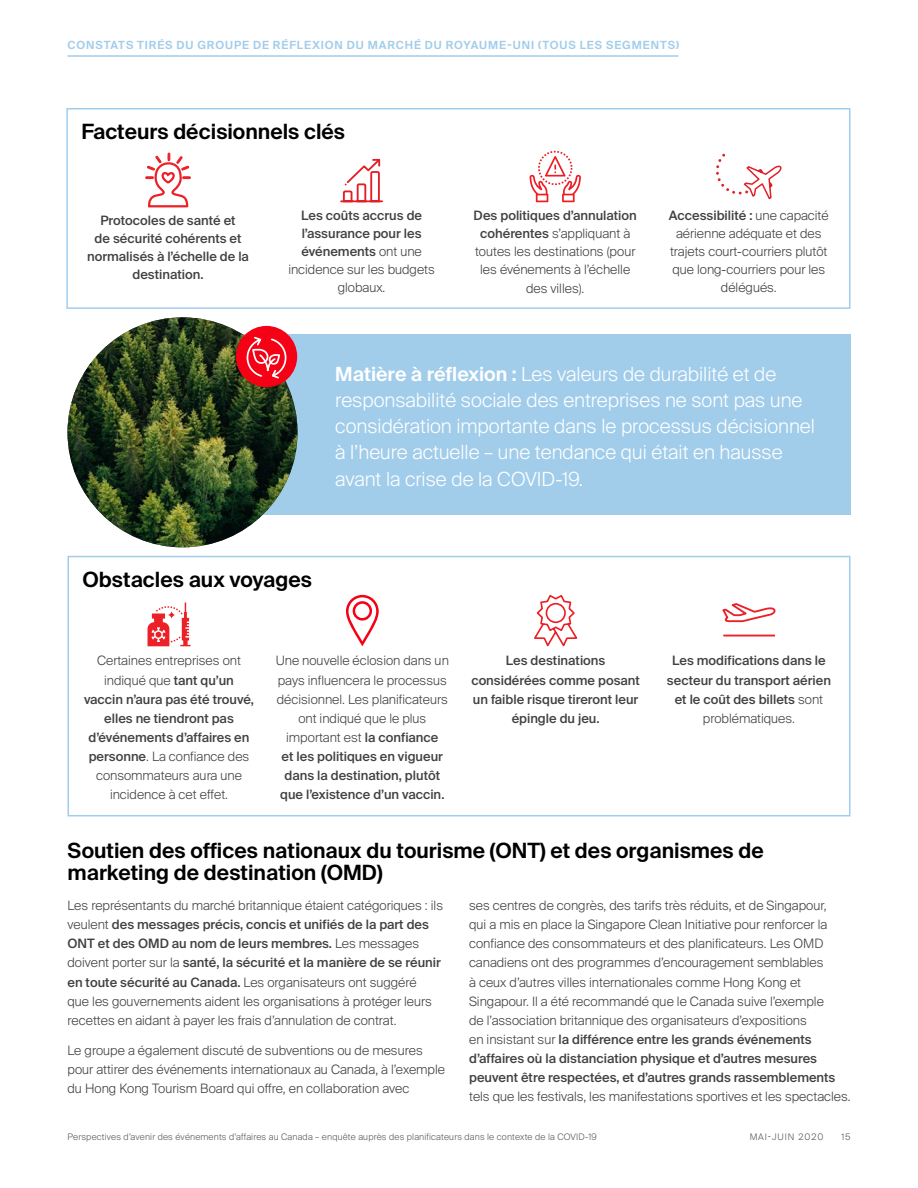
<style>
.page{position:relative;width:918px;height:1188px;background:#fff}
.page>*{position:absolute;margin:0;border:0;box-sizing:border-box;transform-origin:0 0}
.sub_heads_2{font:600 21px/22.5px "Suisse Intl";color:#000}
.feature_text_smaller{font:300 19.5px/26.2px "Suisse Intl";color:#fff}
.body{font:300 12.9px/19.2px "Suisse Intl";color:#414042}
.body_centered{font:300 12.9px/19.2px "Suisse Intl";color:#414042;text-align:center}
.body_centered-2{font:500 12.9px/18px "Suisse Intl";color:#414042;text-align:center}
.sub_page_header_text{font:600 11.25px "Suisse Intl";letter-spacing:.085em;color:#a1cdeb}
.t1{font:300 9px "Suisse Intl";letter-spacing:.02em;color:#58595b}
.t2{font:300 9px "Suisse Intl";letter-spacing:.1em;color:#58595b}
.s1{font-weight:300}
.s2{font-weight:500}
.s3{font-weight:600}
</style>
<div class="page">
<hr style="left:68px;top:55px;width:610px;height:2px;background:#a1cdeb">
<svg style="left:145px;top:153px;width:46px;height:54px"></svg>
<svg style="left:340px;top:159px;width:43px;height:43px"></svg>
<svg style="left:530px;top:151px;width:51px;height:51px"></svg>
<svg style="left:716px;top:154px;width:66px;height:45px"></svg>
<div style="left:66px;top:108px;width:784px;height:201px;border:2px solid #a1cdeb"></div>
<svg style="left:148px;top:603px;width:43px;height:43px"></svg>
<svg style="left:346px;top:595px;width:33px;height:51px"></svg>
<svg style="left:534px;top:595px;width:43px;height:51px"></svg>
<svg style="left:722px;top:603px;width:54px;height:33px"></svg>
<div style="left:68px;top:556px;width:782px;height:260px;border:2px solid #a1cdeb"></div>
<div style="left:183px;top:335px;width:667px;height:180px;background:#a1cdeb"></div>
<img style="left:68px;top:317px;width:230px;height:230px;border-radius:115px">
<div style="left:236px;top:326px;width:61px;height:61px;background:#f50014;border-radius:50%"></div>
<svg style="left:247px;top:337px;width:39px;height:42px"></svg>
<p class="sub_page_header_text" style="left:68px;top:38px;width:613px">CONSTATS TIRÉS DU GROUPE DE RÉFLEXION DU MARCHÉ DU ROYAUME-UNI (TOUS LES SEGMENTS)</p>
<p class="sub_heads_2" style="left:81px;top:121px;width:265px">Facteurs décisionnels clés</p>
<p class="body_centered-2" style="left:87px;top:212px;width:163px">Protocoles de santé et<br>de sécurité cohérents et normalisés à l’échelle de la destination.</p>
<p class="body_centered-2" style="left:288px;top:207px;width:148px">Les coûts accrus de l’assurance pour les événements <span class="s1">ont une incidence sur les budgets globaux.</span></p>
<p class="body_centered" style="left:474px;top:207px;width:165px;line-height:18.3px"><span class="s2">Des politiques d’annulation cohérentes</span> s’appliquant à toutes les destinations (pour les événements à l’échelle des villes).</p>
<p class="body_centered" style="left:669px;top:207px;width:161px;line-height:18px"><span class="s2">Accessibilité :</span> une capacité aérienne adéquate et des trajets court-courriers plutôt que long-courriers pour les délégués.</p>
<p class="feature_text_smaller" style="left:335px;top:361px;width:481px"><span class="s3">Matière à réflexion :</span> Les valeurs de durabilité et de responsabilité sociale des entreprises ne sont pas une considération importante dans le processus décisionnel à l’heure actuelle – une tendance qui était en hausse avant la crise de la COVID-19.</p>
<p class="sub_heads_2" style="left:82px;top:569px;width:231px">Obstacles aux voyages</p>
<p class="body_centered" style="left:84px;top:651px;width:171px">Certaines entreprises ont indiqué que <span class="s2">tant qu’un vaccin n’aura pas été trouvé, elles ne tiendront pas d’événements d’affaires en personne</span>. La confiance des consommateurs aura une incidence à cet effet.</p>
<p class="body_centered" style="left:276px;top:651px;width:175px">Une nouvelle éclosion dans un pays influencera le processus décisionnel. Les planificateurs ont indiqué que le plus important est <span class="s2">la confiance<br>et les politiques en vigueur dans la destination, plutôt que l’existence d’un vaccin.</span></p>
<p class="body_centered-2" style="left:471px;top:651px;width:170px;line-height:19.2px">Les destinations considérées comme posant un faible risque tireront leur épingle du jeu.</p>
<p class="body_centered-2" style="left:667px;top:651px;width:166px;line-height:19.2px">Les modifications dans le secteur du transport aérien et le coût des billets <span class="s1">sont problématiques.</span></p>
<p class="sub_heads_2" style="left:68px;top:839px;width:698px">Soutien des offices nationaux du tourisme (ONT) et des organismes de marketing de destination (OMD)</p>
<p class="body" style="left:68px;top:896px;width:377px">Les représentants du marché britannique étaient catégoriques : ils veulent <span class="s2">des messages précis, concis et unifiés de la part des ONT et des OMD au nom de leurs membres.</span> Les messages doivent porter sur la <span class="s2">santé, la sécurité et la manière de se réunir en toute sécurité au Canada.</span> Les organisateurs ont suggéré<br>que les gouvernements aident les organisations à protéger leurs recettes en aidant à payer les frais d’annulation de contrat.</p>
<p class="body" style="left:68px;top:1041px;width:379px">Le groupe a également discuté de subventions ou de mesures pour attirer des événements internationaux au Canada, à l’exemple du Hong Kong Tourism Board qui offre, en collaboration avec</p>
<p class="body" style="left:469px;top:896px;width:383px">ses centres de congrès, des tarifs très réduits, et de Singapour,<br>qui a mis en place la Singapore Clean Initiative pour renforcer la confiance des consommateurs et des planificateurs. Les OMD canadiens ont des programmes d’encouragement semblables<br>à ceux d’autres villes internationales comme Hong Kong et Singapour. Il a été recommandé que le Canada suive l’exemple<br>de l’association britannique des organisateurs d’expositions<br>en insistant sur <span class="s2">la différence entre les grands événements d’affaires où la distanciation physique et d’autres mesures peuvent être respectées, et d’autres grands rassemblements </span>tels que les festivals, les manifestations sportives et les spectacles.</p>
<p class="t1" style="left:68px;top:1132px;width:531px">Perspectives d’avenir des événements d’affaires au Canada – enquête auprès des planificateurs dans le contexte de la COVID-19</p>
<p class="t2" style="left:750px;top:1132px;width:75px">MAI-JUIN 2020</p>
<p class="t1" style="left:841px;top:1132px;width:11px">15</p>
</div>
